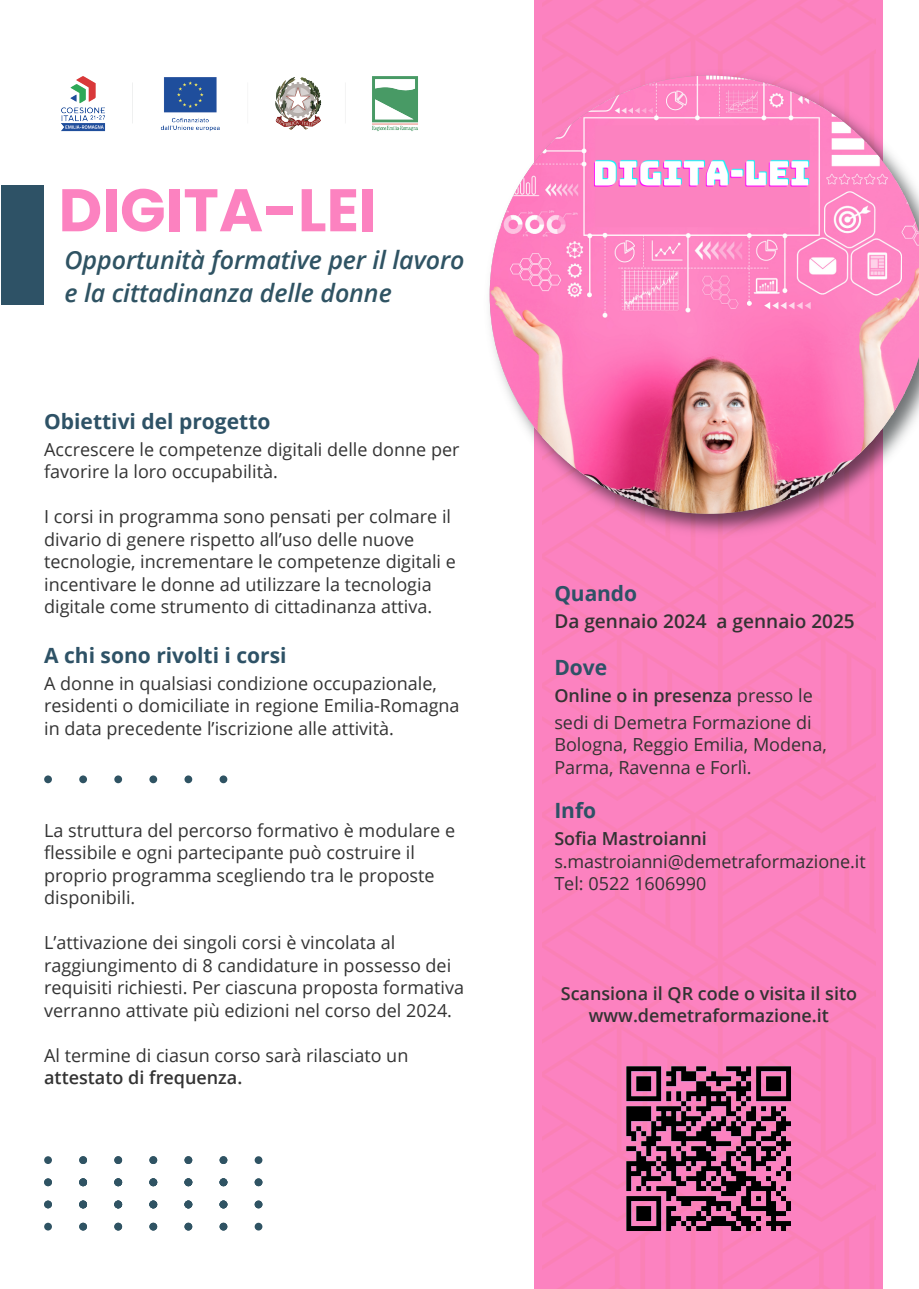
<style>
.page{position:relative;width:919px;height:1289px;background:#fff}
.page>*{position:absolute;margin:0;border:0;box-sizing:border-box;transform-origin:0 0}
.t1{font:700 60px "Poppins";color:#fc82c0}
.t2{font:italic 600 25.05px/33px "Open Sans";letter-spacing:-.005em;color:#2f5363}
.t3{font:700 21px "Open Sans";color:#2e5266}
.t4{font:600 19.05px "Open Sans";color:#333}
.t5{font:18px/22.5px "Open Sans";color:#333}
.t6{font:600 18px/22.5px "Open Sans";color:#333;text-align:center}
.s1{font-weight:600}
</style>
<div class="page">
<div style="left:534px;top:0;width:348px;height:1288px;background:#fc82c0"></div>
<div style="left:44px;top:1222px;width:8px;height:8px;background:#2f5363;border-radius:50%"></div>
<div style="left:254px;top:1222px;width:8px;height:8px;background:#2f5363;border-radius:50%"></div>
<div style="left:219px;top:1222px;width:8px;height:8px;background:#2f5363;border-radius:50%"></div>
<div style="left:184px;top:1222px;width:8px;height:8px;background:#2f5363;border-radius:50%"></div>
<div style="left:149px;top:1222px;width:8px;height:8px;background:#2f5363;border-radius:50%"></div>
<div style="left:114px;top:1222px;width:8px;height:8px;background:#2f5363;border-radius:50%"></div>
<div style="left:79px;top:1222px;width:8px;height:8px;background:#2f5363;border-radius:50%"></div>
<div style="left:44px;top:1156px;width:8px;height:7px;background:#2f5363;border-radius:50%"></div>
<div style="left:44px;top:1178px;width:8px;height:8px;background:#2f5363;border-radius:50%"></div>
<div style="left:44px;top:1200px;width:8px;height:8px;background:#2f5363;border-radius:50%"></div>
<div style="left:254px;top:1156px;width:8px;height:7px;background:#2f5363;border-radius:50%"></div>
<div style="left:219px;top:1156px;width:8px;height:7px;background:#2f5363;border-radius:50%"></div>
<div style="left:184px;top:1156px;width:8px;height:7px;background:#2f5363;border-radius:50%"></div>
<div style="left:149px;top:1156px;width:8px;height:7px;background:#2f5363;border-radius:50%"></div>
<div style="left:114px;top:1156px;width:8px;height:7px;background:#2f5363;border-radius:50%"></div>
<div style="left:79px;top:1156px;width:8px;height:7px;background:#2f5363;border-radius:50%"></div>
<div style="left:254px;top:1178px;width:8px;height:8px;background:#2f5363;border-radius:50%"></div>
<div style="left:219px;top:1178px;width:8px;height:8px;background:#2f5363;border-radius:50%"></div>
<div style="left:184px;top:1178px;width:8px;height:8px;background:#2f5363;border-radius:50%"></div>
<div style="left:149px;top:1178px;width:8px;height:8px;background:#2f5363;border-radius:50%"></div>
<div style="left:114px;top:1178px;width:8px;height:8px;background:#2f5363;border-radius:50%"></div>
<div style="left:79px;top:1178px;width:8px;height:8px;background:#2f5363;border-radius:50%"></div>
<div style="left:254px;top:1200px;width:8px;height:8px;background:#2f5363;border-radius:50%"></div>
<div style="left:219px;top:1200px;width:8px;height:8px;background:#2f5363;border-radius:50%"></div>
<div style="left:184px;top:1200px;width:8px;height:8px;background:#2f5363;border-radius:50%"></div>
<div style="left:149px;top:1200px;width:8px;height:8px;background:#2f5363;border-radius:50%"></div>
<div style="left:114px;top:1200px;width:8px;height:8px;background:#2f5363;border-radius:50%"></div>
<div style="left:79px;top:1200px;width:8px;height:8px;background:#2f5363;border-radius:50%"></div>
<div style="left:1px;top:185px;width:42px;height:119px;background:#2e5266"></div>
<img style="left:542px;top:65px;width:341px;height:477px">
<img style="left:489px;top:76px;width:429px;height:438px">
<div style="left:219px;top:775px;width:8px;height:8px;background:#2f5363;border-radius:50%"></div>
<div style="left:184px;top:775px;width:8px;height:8px;background:#2f5363;border-radius:50%"></div>
<div style="left:149px;top:775px;width:8px;height:8px;background:#2f5363;border-radius:50%"></div>
<div style="left:114px;top:775px;width:8px;height:8px;background:#2f5363;border-radius:50%"></div>
<div style="left:79px;top:775px;width:8px;height:8px;background:#2f5363;border-radius:50%"></div>
<div style="left:44px;top:775px;width:8px;height:8px;background:#2f5363;border-radius:50%"></div>
<img style="left:61px;top:76px;width:357px;height:56px">
<img style="left:602px;top:1042px;width:213px;height:213px">
<h1 class="t1" style="left:59px;top:175px;width:319px">DIGITA-LEI</h1>
<h2 class="t2" style="left:65px;top:243px;width:401px">Opportunità formative per il lavoro e la cittadinanza delle donne</h2>
<p class="t3" style="left:44px;top:406px;width:228px">Obiettivi del progetto</p>
<p class="t5" style="left:44px;top:437px;width:417px">Accrescere le competenze digitali delle donne per favorire la loro occupabilità.</p>
<p class="t5" style="left:44px;top:505px;width:413px">I corsi in programma sono pensati per colmare il divario di genere rispetto all’uso delle nuove tecnologie, incrementare le competenze digitali e incentivare le donne ad utilizzare la tecnologia digitale come strumento di cittadinanza attiva.</p>
<p class="t3" style="left:44px;top:640px;width:244px">A chi sono rivolti i corsi</p>
<p class="t5" style="left:44px;top:671px;width:417px">A donne in qualsiasi condizione occupazionale, residenti o domiciliate in regione Emilia-Romagna in data precedente l’iscrizione alle attività.</p>
<p class="t5" style="left:44px;top:818px;width:412px">La struttura del percorso formativo è modulare e flessibile e ogni partecipante può costruire il proprio programma scegliendo tra le proposte disponibili.</p>
<p class="t5" style="left:44px;top:931px;width:421px">L’attivazione dei singoli corsi è vincolata al raggiungimento di 8 candidature in possesso dei requisiti richiesti. Per ciascuna proposta formativa verranno attivate più edizioni nel corso del 2024.</p>
<p class="t5" style="left:44px;top:1043px;width:366px">Al termine di ciasun corso sarà rilasciato un</p>
<p class="t6" style="left:44px;top:1066px;width:200px">attestato di frequenza.</p>
<p class="t3" style="left:554px;top:579px;width:84px">Quando</p>
<p class="t4" style="left:554px;top:608px;width:302px">Da gennaio 2024 a gennaio 2025</p>
<p class="t3" style="left:554px;top:652px;width:54px">Dove</p>
<p class="t5" style="left:554px;top:681px;width:260px;line-height:27px"><span class="s1">Online o in presenza</span> presso le sedi di Demetra Formazione di</p>
<p class="t5" style="left:554px;top:732px;width:274px">Bologna, Reggio Emilia, Modena,<br>Parma, Ravenna e Forlì.</p>
<p class="t3" style="left:554px;top:795px;width:43px">Info</p>
<p class="t6" style="left:554px;top:827px;width:154px">Sofia Mastroianni</p>
<p class="t5" style="left:554px;top:849px;width:313px">s.mastroianni@demetraformazione.it<br>Tel: 0522 1606990</p>
<p class="t6" style="left:560px;top:981px;width:298px">Scansiona il QR code o visita il sito www.demetraformazione.it</p>
</div>
